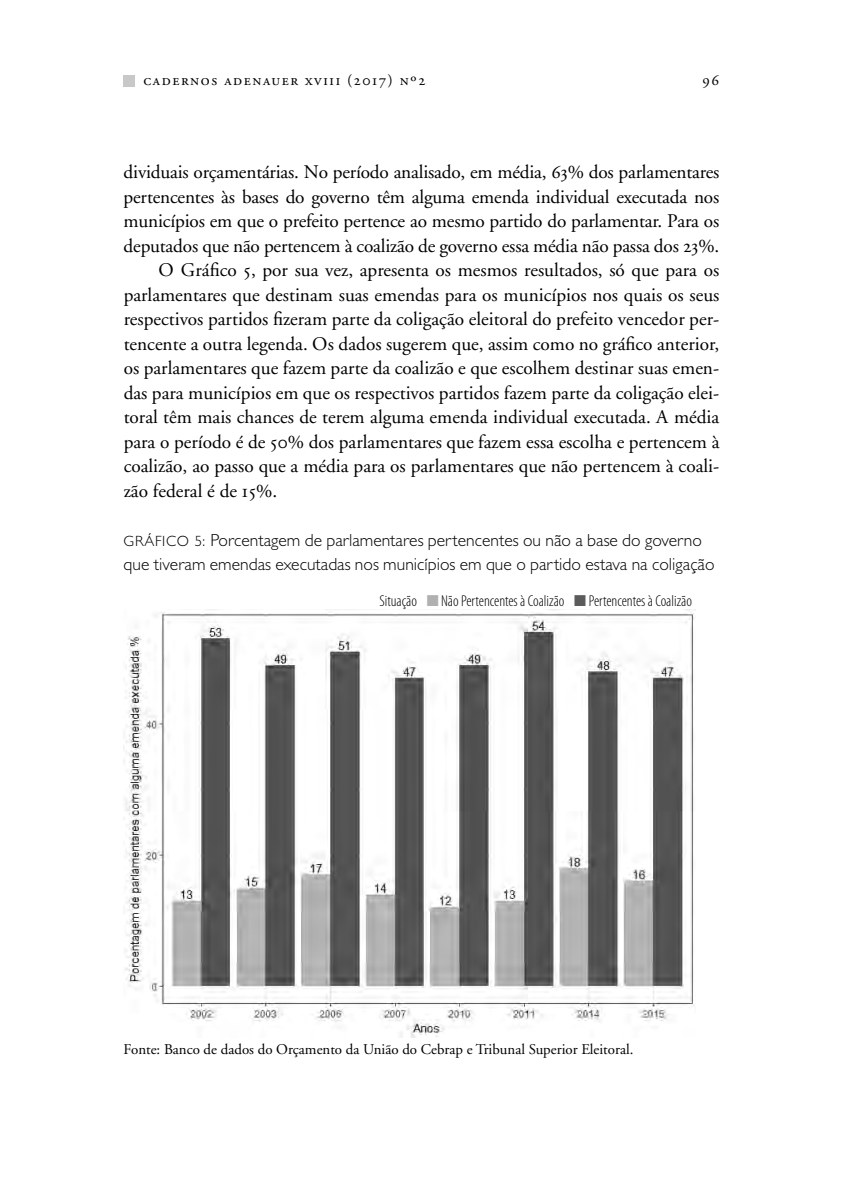
<style>
.page{position:relative;width:843px;height:1190px;background:#fff}
.page>*{position:absolute;margin:0;border:0;box-sizing:border-box;transform-origin:0 0}
.t1{font:19.25px "Adobe Garamond";color:#000}
.t2{font:17.5px/24.5px "Classical Sans Light DTC";color:#000}
.t3{font:300 condensed 15.75px "Myriad Pro";color:#000}
.t4{font:15.75px "Adobe Garamond Regular SC";letter-spacing:.1em;color:#000}
.t5{font:14.88px "Adobe Garamond";color:#000}
.s1{font-family:"Adobe Garamond Regular SC"}
.s2{font-size:14.88px}
.s3{color:#b0b0b0}
.s4{color:#5b5b5b}
</style>
<div class="page">
<div style="left:124px;top:76px;width:11px;height:11px;background:#c8c8c8"></div>
<img style="left:125px;top:609px;width:570px;height:429px">
<p class="t4" style="left:143px;top:72px;width:283px">cadernos adenauer xviii (2017) nº2</p>
<p class="t4" style="left:702px;top:72px;width:18px">96</p>
<p class="t1" style="left:124px;top:162px;width:597px">dividuais orçamentárias. <span class="s1">N</span>o período analisado, em média, <span class="s1">63</span>% dos parlamentares</p>
<p class="t1" style="left:124px;top:186px;width:597px">pertencentes às bases do governo têm alguma emenda individual executada nos</p>
<p class="t1" style="left:124px;top:211px;width:597px">municípios em que o prefeito pertence ao mesmo partido do parlamentar. <span class="s1">P</span>ara os</p>
<p class="t1" style="left:124px;top:235px;width:597px">deputados que não pertencem à coalizão de governo essa média não passa dos <span class="s1">23</span>%.</p>
<p class="t1" style="left:158px;top:260px;width:562px"><span class="s1">O G</span>ráfico <span class="s1">5</span>, por sua vez, apresenta os mesmos resultados, só que para os</p>
<p class="t1" style="left:124px;top:284px;width:597px">parlamentares que destinam suas emendas para os municípios nos quais os seus</p>
<p class="t1" style="left:124px;top:309px;width:597px">respectivos partidos fizeram parte da coligação eleitoral do prefeito vencedor per-</p>
<p class="t1" style="left:124px;top:333px;width:597px">tencente a outra legenda. <span class="s1">O</span>s dados sugerem que, assim como no gráfico anterior,</p>
<p class="t1" style="left:124px;top:358px;width:597px">os parlamentares que fazem parte da coalizão e que escolhem destinar suas emen-</p>
<p class="t1" style="left:124px;top:382px;width:597px">das para municípios em que os respectivos partidos fazem parte da coligação elei-</p>
<p class="t1" style="left:124px;top:407px;width:597px">toral têm mais chances de terem alguma emenda individual executada. <span class="s1">A</span> média</p>
<p class="t1" style="left:124px;top:431px;width:597px">para o período é de <span class="s1">50</span>% dos parlamentares que fazem essa escolha e pertencem à</p>
<p class="t1" style="left:124px;top:456px;width:597px">coalizão, ao passo que a média para os parlamentares que não pertencem à coali-</p>
<p class="t1" style="left:124px;top:480px;width:155px">zão federal é de <span class="s1">15</span>%.</p>
<p class="t2" style="left:124px;top:528px;width:592px"><span class="s2">Gráf ic o 5:</span> Porcentagem de parlamentares pertencentes ou não a base do governo que tiveram emendas executadas nos municípios em que o partido estava na coligação</p>
<p class="t3" style="left:379px;top:592px;width:314px">Situação <span class="s3">■</span> Não Pertencentes à Coalizão <span class="s4">■</span> Pertencentes à Coalizão</p>
<p class="t5" style="left:124px;top:1042px;width:511px">Fonte: Banco de dados do Orçamento da União do Cebrap e Tribunal Superior Eleitoral.</p>
</div>
